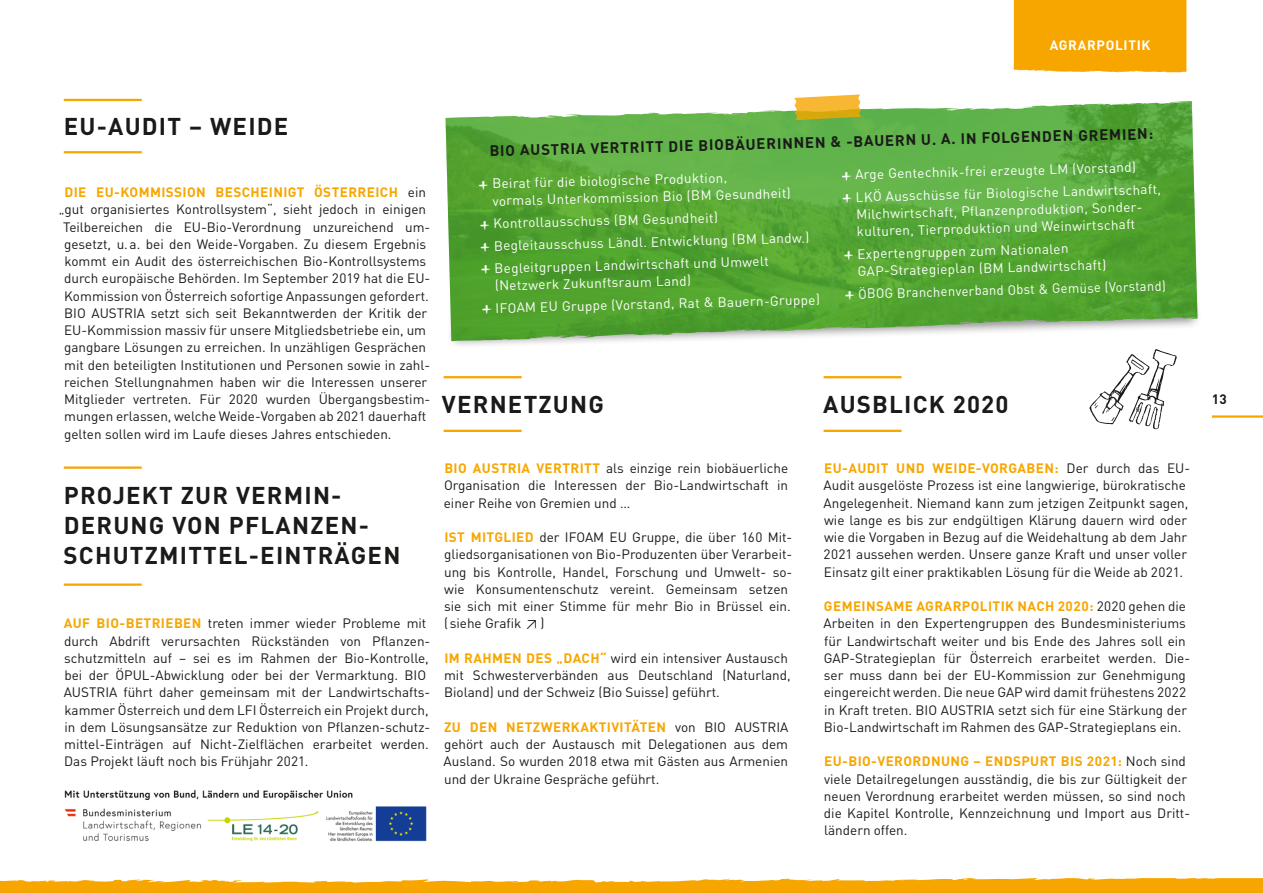
<style>
.page{position:relative;width:1263px;height:893px;background:#fff}
.page>*{position:absolute;margin:0;border:0;box-sizing:border-box;transform-origin:0 0}
.t1{font:700 24px/30px "DIN";letter-spacing:.05em;color:#1a1a18}
.t2{font:700 15px "DIN";color:#1a1a18}
.t3{font:13.5px/17.2px "DIN";color:#1a1a18}
.t4{font:13.5px/17.1px "DIN";color:#fff}
.t5{font:700 13.5px "DIN";letter-spacing:.03em;color:#f7a600}
.t6{font:13.5px "DIN";color:#fff;scale:.96 1}
.t7{font:700 13.5px "DIN";letter-spacing:.05em;color:#fff}
.t8{font:700 13.5px "DIN";color:#1a1a18}
.s1{font-weight:400;color:#1a1a18}
.s2{font-weight:700;color:#f7a600}
</style>
<div class="page">
<div style="left:446px;top:115px;width:756px;height:233px;background:#1a1a18;opacity:.5"></div>
<div style="left:1014px;top:0;width:172px;height:72px;background:#f7a600"></div>
<hr style="left:1212px;top:415px;width:51px;height:3px;background:#f7a600">
<svg style="left:0;top:878px;width:1263px;height:15px;background:#f8b428"></svg>
<hr style="left:444px;top:376px;width:78px;height:2px;background:#f7a600">
<hr style="left:444px;top:430px;width:78px;height:2px;background:#f7a600">
<hr style="left:64px;top:466px;width:78px;height:3px;background:#f7a600">
<hr style="left:64px;top:583px;width:78px;height:3px;background:#f7a600">
<hr style="left:823px;top:376px;width:78px;height:2px;background:#f7a600">
<hr style="left:823px;top:430px;width:78px;height:2px;background:#f7a600">
<hr style="left:64px;top:99px;width:78px;height:2px;background:#f7a600">
<hr style="left:64px;top:151px;width:78px;height:2px;background:#f7a600">
<img style="left:64px;top:789px;width:363px;height:53px">
<svg style="left:1089px;top:349px;width:88px;height:81px"></svg>
<svg style="left:445px;top:101px;width:752px;height:240px;background:#64ae48"></svg>
<img style="left:861px;top:101px;width:324px;height:9px">
<svg style="left:794px;top:94px;width:67px;height:26px;background:#e4ba40"></svg>
<svg style="left:479px;top:181px;width:9px;height:9px"></svg>
<svg style="left:480px;top:220px;width:9px;height:10px"></svg>
<svg style="left:481px;top:243px;width:9px;height:9px"></svg>
<svg style="left:481px;top:265px;width:10px;height:10px"></svg>
<svg style="left:482px;top:305px;width:10px;height:9px"></svg>
<svg style="left:842px;top:171px;width:9px;height:10px"></svg>
<svg style="left:843px;top:194px;width:9px;height:9px"></svg>
<svg style="left:844px;top:251px;width:9px;height:9px"></svg>
<svg style="left:845px;top:291px;width:9px;height:9px"></svg>
<p class="t7" style="left:1050px;top:37px;width:102px">AGRARPOLITIK</p>
<h1 class="t1" style="left:64px;top:110px;width:226px">EU-AUDIT – WEIDE</h1>
<p class="t5" style="left:64px;top:183px;width:363px">DIE EU-KOMMISSION BESCHEINIGT ÖSTERREICH <span class="s1">ein</span></p>
<p class="t3" style="left:59px;top:201px;width:369px">„gut organisiertes Kontrollsystem“, sieht jedoch in einigen</p>
<p class="t3" style="left:63px;top:218px;width:369px">Teilbereichen die EU-Bio-Verordnung unzureichend um-</p>
<p class="t3" style="left:64px;top:235px;width:364px">gesetzt, u.a. bei den Weide-Vorgaben. Zu diesem Ergebnis</p>
<p class="t3" style="left:64px;top:252px;width:363px">kommt ein Audit des österreichischen Bio-Kontrollsystems</p>
<p class="t3" style="left:64px;top:270px;width:368px">durch europäische Behörden. Im September 2019 hat die EU-</p>
<p class="t3" style="left:64px;top:287px;width:366px">Kommission von Österreich sofortige Anpassungen gefordert.</p>
<p class="t3" style="left:64px;top:304px;width:365px">BIO AUSTRIA setzt sich seit Bekanntwerden der Kritik der</p>
<p class="t3" style="left:64px;top:321px;width:363px">EU-Kommission massiv für unsere Mitgliedsbetriebe ein, um</p>
<p class="t3" style="left:64px;top:339px;width:363px">gangbare Lösungen zu erreichen. In unzähligen Gesprächen</p>
<p class="t3" style="left:64px;top:356px;width:368px">mit den beteiligten Institutionen und Personen sowie in zahl-</p>
<p class="t3" style="left:64px;top:373px;width:365px">reichen Stellungnahmen haben wir die Interessen unserer</p>
<p class="t3" style="left:64px;top:390px;width:368px">Mitglieder vertreten. Für 2020 wurden Übergangsbestim-</p>
<p class="t3" style="left:64px;top:408px;width:364px">mungen erlassen, welche Weide-Vorgaben ab 2021 dauerhaft</p>
<p class="t3" style="left:64px;top:425px;width:329px">gelten sollen wird im Laufe dieses Jahres entschieden.</p>
<h1 class="t1" style="left:64px;top:480px;width:338px">PROJEKT ZUR VERMIN-<br>DERUNG VON PFLANZEN-<br>SCHUTZMITTEL-EINTRÄGEN</h1>
<p class="t3" style="left:64px;top:615px;width:368px"><span class="s2">AUF BIO-BETRIEBEN</span> treten immer wieder Probleme mit durch Abdrift verursachten Rückständen von Pflanzen&shy;schutzmitteln auf – sei es im Rahmen der Bio-Kontrolle, bei der ÖPUL-Abwicklung oder bei der Vermarktung. BIO AUSTRIA führt daher gemeinsam mit der Landwirtschafts&shy;kammer Österreich und dem LFI Österreich ein Projekt durch, in dem Lösungsansätze zur Reduktion von Pflanzen-schutz&shy;mittel-Einträgen auf Nicht-Zielflächen erarbeitet werden.<br>Das Projekt läuft noch bis Frühjahr 2021.</p>
<p class="t2" style="left:489px;top:144px;width:665px;rotate:-2deg">BIO AUSTRIA VERTRITT DIE BIOBÄUERINNEN &amp; -BAUERN U. A. IN FOLGENDEN GREMIEN:</p>
<p class="t4" style="left:492px;top:176px;width:300px;line-height:17.5px;rotate:-2deg">Beirat für die biologische Produktion,<br>vormals Unterkommission Bio (BM Gesundheit)</p>
<p class="t4" style="left:493px;top:215px;width:226px;rotate:-2deg">Kontrollausschuss (BM Gesundheit)</p>
<p class="t4" style="left:494px;top:238px;width:317px;rotate:-2deg">Begleitausschuss Ländl. Entwicklung (BM Landw.)</p>
<p class="t4" style="left:494px;top:261px;width:276px;rotate:-2deg">Begleitgruppen Landwirtschaft und Umwelt (Netzwerk Zukunftsraum Land)</p>
<p class="t4" style="left:495px;top:301px;width:326px;rotate:-2deg">IFOAM EU Gruppe (Vorstand, Rat &amp; Bauern-Gruppe)</p>
<p class="t4" style="left:855px;top:167px;width:282px;rotate:-2deg">Arge Gentechnik-frei erzeugte LM (Vorstand)</p>
<p class="t4" style="left:855px;top:190px;width:307px;rotate:-2deg">LKÖ Ausschüsse für Biologische Landwirtschaft,<br>Milchwirtschaft, Pflanzenproduktion, Sonder&shy;kulturen, Tierproduktion und Weinwirtschaft</p>
<p class="t4" style="left:857px;top:246px;width:250px;rotate:-2deg">Expertengruppen zum Nationalen<br>GAP-Strategieplan (BM Landwirtschaft)</p>
<p class="t6" style="left:858px;top:287px;width:322px;rotate:-2deg">ÖBOG Branchenverband Obst &amp; Gemüse (Vorstand)</p>
<h1 class="t1" style="left:442px;top:389px;width:164px">VERNETZUNG</h1>
<p class="t3" style="left:444px;top:459px;width:346px;text-align:justify"><span class="s2">BIO AUSTRIA VERTRITT</span> als einzige rein biobäuerliche Organisation die Interessen der Bio-Landwirtschaft in einer Reihe von Gremien und …</p>
<p class="t3" style="left:444px;top:528px;width:350px"><span class="s2">IST MITGLIED</span> der IFOAM EU Gruppe, die über 160 Mit&shy;gliedsorganisationen von Bio-Produzenten über Verarbeit&shy;ung bis Kontrolle, Handel, Forschung und Umwelt- so&shy;wie Konsumentenschutz vereint. Gemeinsam setzen sie sich mit einer Stimme für mehr Bio in Brüssel ein. ( siehe Grafik ≥)</p>
<p class="t3" style="left:444px;top:649px;width:348px"><span class="s2">IM RAHMEN DES „DACH“</span> wird ein intensiver Austausch mit Schwesterverbänden aus Deutschland (Naturland,<br>Bioland) und der Schweiz (Bio Suisse) geführt.</p>
<p class="t3" style="left:444px;top:718px;width:346px;text-align:justify"><span class="s2">ZU DEN NETZWERKAKTIVITÄTEN</span> von BIO AUSTRIA gehört auch der Austausch mit Delegationen aus dem Ausland. So wurden 2018 etwa mit Gästen aus Armenien und der Ukraine Gespräche geführt.</p>
<h1 class="t1" style="left:823px;top:389px;width:187px">AUSBLICK 2020</h1>
<p class="t3" style="left:823px;top:459px;width:368px"><span class="s2">EU-AUDIT UND WEIDE-VORGABEN:</span> Der durch das EU-Audit ausgelöste Prozess ist eine langwierige, bürokratische Angelegenheit. Niemand kann zum jetzigen Zeitpunkt sagen, wie lange es bis zur endgültigen Klärung dauern wird oder wie die Vorgaben in Bezug auf die Weidehaltung ab dem Jahr 2021 aussehen werden. Unsere ganze Kraft und unser voller Einsatz gilt einer praktikablen Lösung für die Weide ab 2021.</p>
<p class="t3" style="left:823px;top:597px;width:368px"><span class="s2">GEMEINSAME AGRARPOLITIK NACH 2020:</span> 2020 gehen die Arbeiten in den Expertengruppen des Bundesministeriums für Landwirtschaft weiter und bis Ende des Jahres soll ein GAP-Strategieplan für Österreich erarbeitet werden. Die&shy;ser muss dann bei der EU-Kommission zur Genehmigung eingereicht werden. Die neue GAP wird damit frühestens 2022 in Kraft treten. BIO AUSTRIA setzt sich für eine Stärkung der Bio-Landwirtschaft im Rahmen des GAP-Strategieplans ein.</p>
<p class="t3" style="left:824px;top:753px;width:368px"><span class="s2">EU-BIO-VERORDNUNG – ENDSPURT BIS 2021:</span> Noch sind viele Detailregelungen ausständig, die bis zur Gültigkeit der neuen Verordnung erarbeitet werden müssen, so sind noch die Kapitel Kontrolle, Kennzeichnung und Import aus Dritt&shy;ländern offen.</p>
<p class="t8" style="left:1212px;top:390px;width:16px">13</p>
</div>
